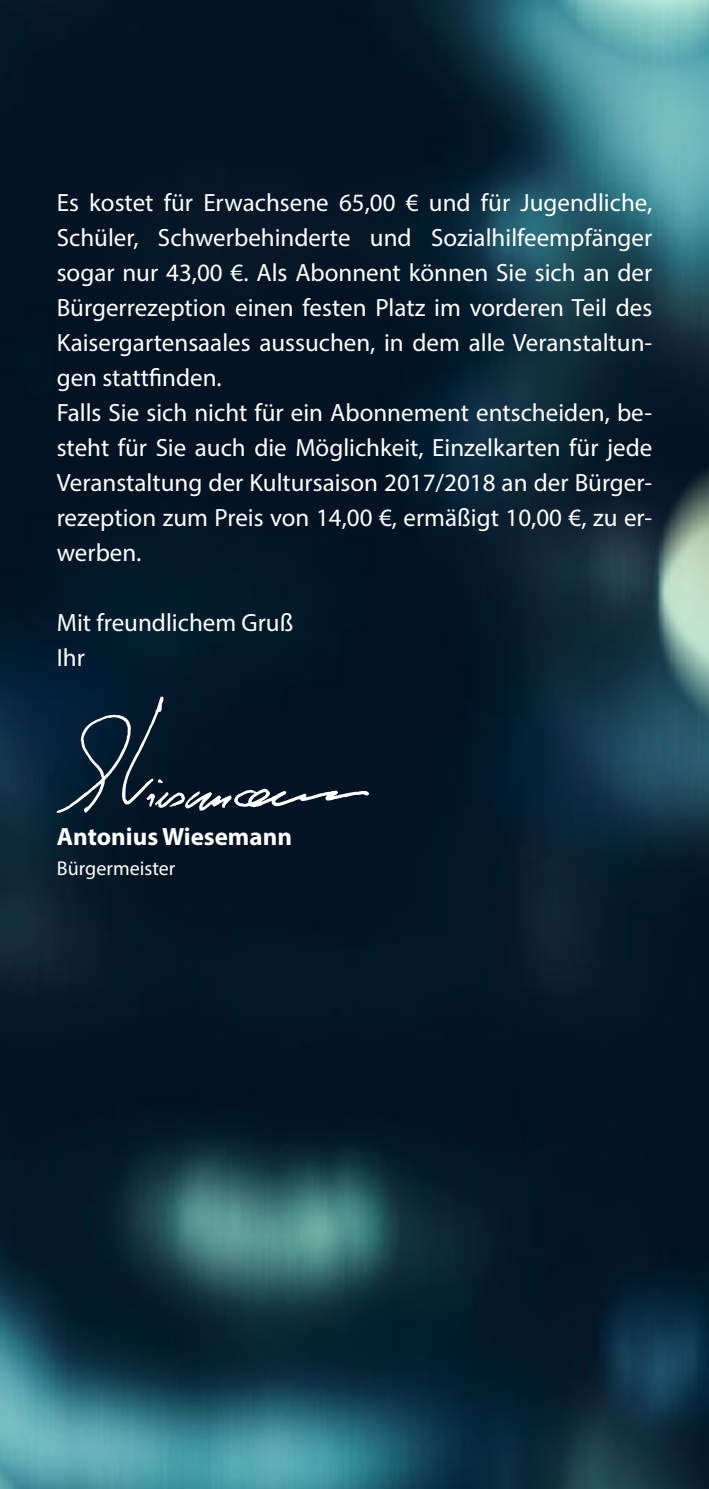
<style>
.page{position:relative;width:709px;height:1489px;background:#fff}
.page>*{position:absolute;margin:0;border:0;box-sizing:border-box;transform-origin:0 0}
.t1{font:25px/35px "Myriad Pro";color:#fff}
.t2{font:700 25px "Myriad Pro";color:#fff}
.t3{font:20px "Myriad Pro";color:#fff}
</style>
<div class="page">
<img style="left:0;top:0;width:709px;height:1488px">
<svg style="left:57px;top:696px;width:312px;height:116px;background:#132636"></svg>
<p class="t1" style="left:57px;top:184px;width:597px">Es kostet für Erwachsene 65,00 € und für Jugendliche, Schüler, Schwerbehinderte und Sozialhilfeempfänger sogar nur 43,00 €. Als Abonnent können Sie sich an der Bürgerrezeption einen festen Platz im vorderen Teil des Kaisergartensaales aussuchen, in dem alle Veranstaltun&shy;gen stattfinden.<br>Falls Sie sich nicht für ein Abonnement entscheiden, be&shy;steht für Sie auch die Möglichkeit, Einzelkarten für jede Veranstaltung der Kultursaison 2017/2018 an der Bürger&shy;rezeption zum Preis von 14,00 €, ermäßigt 10,00 €, zu er&shy;werben.</p>
<p class="t1" style="left:57px;top:604px;width:238px">Mit freundlichem Gruß<br>Ihr</p>
<p class="t2" style="left:57px;top:819px;width:236px">Antonius Wiesemann</p>
<p class="t3" style="left:57px;top:855px;width:120px">Bürgermeister</p>
</div>
